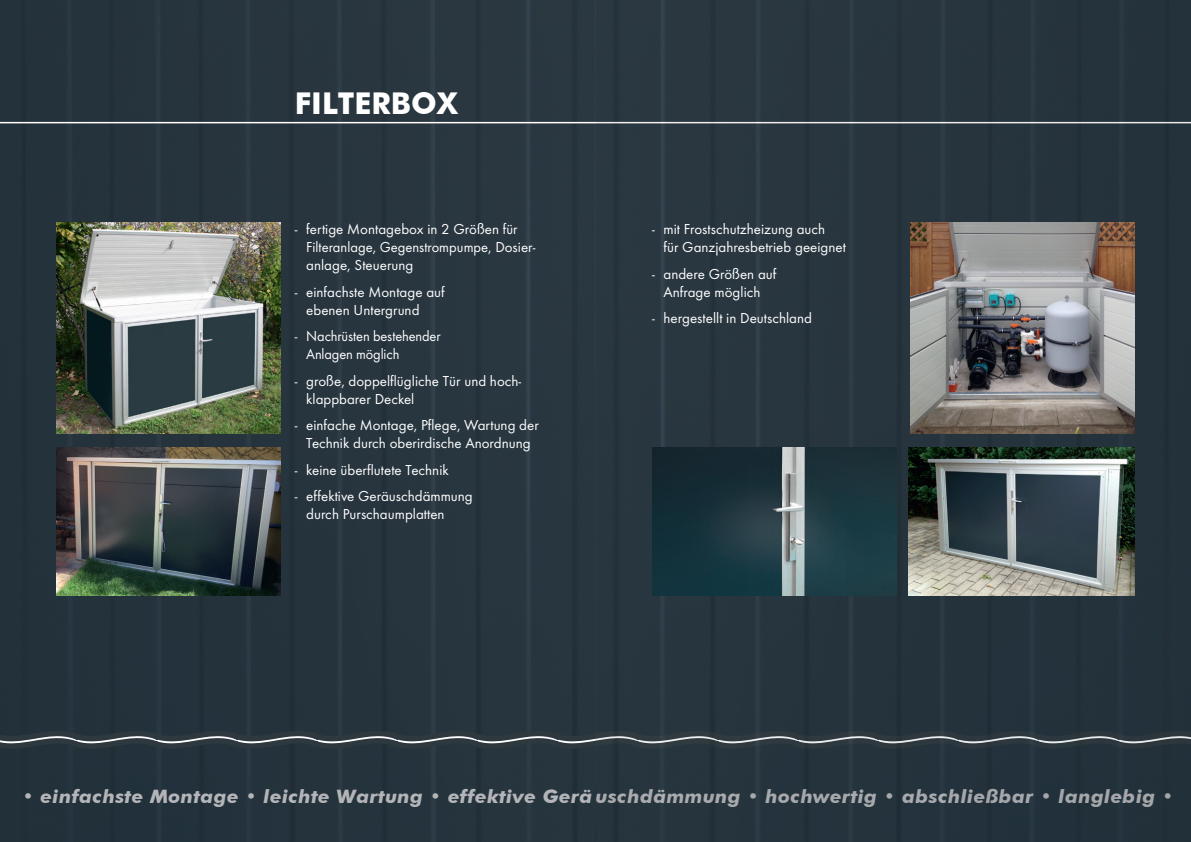
<style>
.page{position:relative;width:1191px;height:842px;background:#27353e}
.page>*{position:absolute;margin:0;border:0;box-sizing:border-box;transform-origin:0 0}
.t1{font:700 30px "Futura BT";color:#fff}
.t2{font:italic 700 18.5px "Futura BT";letter-spacing:.02em;color:#b4b5b8;scale:1.05 1}
.t3{font:15px/18px "Futura T";color:#fff}
.t4{font:15px/18px "Futura T";color:#fff;scale:.96 1}
</style>
<div class="page">
<hr style="left:0;top:122px;width:1191px;height:1px;background:#fff">
<img style="left:57px;top:447px;width:224px;height:148px">
<img style="left:57px;top:223px;width:224px;height:210px">
<svg style="left:0;top:727px;width:1191px;height:25px;background:#37434a"></svg>
<img style="left:910px;top:223px;width:224px;height:210px">
<img style="left:908px;top:447px;width:226px;height:148px">
<img style="left:652px;top:447px;width:244px;height:148px">
<h1 class="t1" style="left:295px;top:85px;width:165px">FILTERBOX</h1>
<p class="t3" style="left:306px;top:220px;width:231px;text-indent:-11px">- fertige Montagebox in 2 Größen für<br>Filteranlage, Gegenstrompumpe, Dosier&shy;anlage, Steuerung</p>
<p class="t3" style="left:306px;top:282px;width:140px;text-indent:-11px">- einfachste Montage auf ebenen Untergrund</p>
<p class="t4" style="left:306px;top:327px;width:141px;text-indent:-11px">- Nachrüsten bestehender<br>Anlagen möglich</p>
<p class="t3" style="left:306px;top:371px;width:216px;text-indent:-11px">- große, doppelflügliche Tür und hoch&shy;klappbarer Deckel</p>
<p class="t3" style="left:295px;top:416px;width:245px;text-align:center">- einfache Montage, Pflege, Wartung der<br>Technik durch oberirdische Anordnung</p>
<p class="t3" style="left:295px;top:460px;width:155px">- keine überflutete Technik</p>
<p class="t3" style="left:306px;top:487px;width:168px;text-indent:-11px">- effektive Geräuschdämmung durch Purschaumplatten</p>
<p class="t3" style="left:663px;top:220px;width:184px;text-indent:-11px">- mit Frostschutzheizung auch<br>für Ganzjahresbetrieb geeignet</p>
<p class="t3" style="left:652px;top:264px;width:126px;text-align:center">- andere Größen auf<br>Anfrage möglich</p>
<p class="t3" style="left:652px;top:309px;width:161px">- hergestellt in Deutschland</p>
<p class="t2" style="left:22px;top:785px;width:1097px">• einfachste Montage • leichte Wartung • effektive Gerä uschdämmung • hochwertig • abschließbar • langlebig •</p>
</div>
